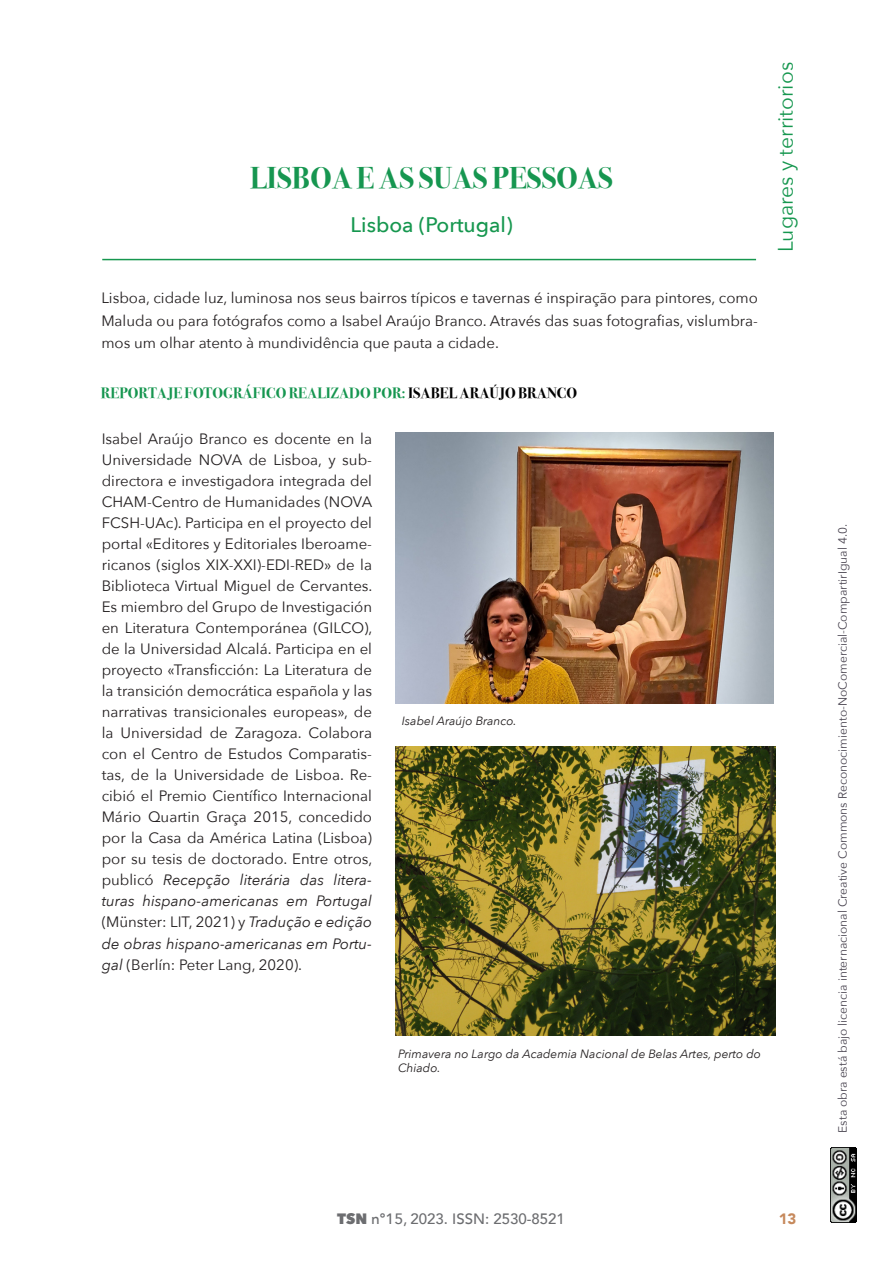
<style>
.page{position:relative;width:893px;height:1263px;background:#fff}
.page>*{position:absolute;margin:0;border:0;box-sizing:border-box;transform-origin:0 0}
.t1{font:700 30px "Bodoni Svty Two ITCTT";color:#169650}
.t2{font:21px "Avenir Next";color:#16974f}
.t3{font:500 21px "Avenir Next";color:#16974f}
.primer_parrafo{font:15px/21px "Avenir Next";color:#231f20;text-align:justify}
.parrago_gnral{font:15px/22.5px "Avenir Next";color:#231f20;text-align:justify}
.t4{font:700 15px "Bodoni Svty Two ITCTT";color:#169650}
.t5{font:500 15px "Avenir";color:#6c6d70}
.t6{font:900 15px "Avenir";color:#c6895c}
.TEXTO{font:12px "Avenir Next";color:#4a4551}
.t7{font:italic 12px/14.4px "Avenir Next";color:#231f20}
.s1{color:#000001}
.s2{font-style:italic}
.s3{font-family:"Avenir Next";font-weight:800}
.s4{font-family:"Avenir Next"}
</style>
<div class="page">
<hr style="left:102px;top:259px;width:654px;height:1px;background:#16974f">
<img style="left:830px;top:1147px;width:27px;height:76px">
<img style="left:396px;top:432px;width:377px;height:271px">
<img style="left:396px;top:746px;width:379px;height:290px">
<p class="t1" style="left:250px;top:153px;width:365px">LISBOA E AS SUAS PESSOAS</p>
<p class="t3" style="left:351px;top:207px;width:164px">Lisboa (Portugal)</p>
<p class="parrago_gnral" style="left:101px;top:286px;width:658px">Lisboa, cidade luz, luminosa nos seus bairros típicos e tavernas é inspiração para pintores, como Maluda ou para fotógrafos como a Isabel Araújo Branco. Através das suas fotografias, vislumbra&shy;mos um olhar atento à mundividência que pauta a cidade.</p>
<p class="t4" style="left:101px;top:380px;width:478px">REPORTAJE FOTOGRÁFICO REALIZADO POR: <span class="s1">ISABEL ARAÚJO BRANCO</span></p>
<p class="primer_parrafo" style="left:102px;top:428px;width:272px">Isabel Araújo Branco es docente en la Universidade NOVA de Lisboa, y sub&shy;directora e investigadora integrada del CHAM-Centro de Humanidades (NOVA FCSH-UAc). Participa en el proyecto del portal «Editores y Editoriales Iberoame&shy;ricanos (siglos XIX-XXI)-EDI-RED» de la Biblioteca Virtual Miguel de Cervantes.<br>Es miembro del Grupo de Investigación en Literatura Contemporánea (GILCO), de la Universidad Alcalá. Participa en el proyecto «Transficción: La Literatura de la transición democrática española y las narrativas transicionales europeas», de la Universidad de Zaragoza. Colabora con el Centro de Estudos Comparatis&shy;tas, de la Universidade de Lisboa. Re&shy;cibió el Premio Científico Internacional Mário Quartin Graça 2015, concedido por la Casa da América Latina (Lisboa) por su tesis de doctorado. Entre otros, publicó <span class="s2">Recepção literária das litera&shy;turas hispano-americanas em Portugal </span>(Münster: LIT, 2021) y <span class="s2">Tradução e edição de obras hispano-americanas em Portu&shy;gal</span> (Berlín: Peter Lang, 2020).</p>
<p class="t7" style="left:402px;top:713px;width:116px">Isabel Araújo Branco.</p>
<p class="t2" style="left:768px;top:252px;width:191px;rotate:-90deg">Lugares y territorios</p>
<p class="t7" style="left:398px;top:1046px;width:364px">Primavera no Largo da Academia Nacional de Belas Artes, perto do<br>Chiado.</p>
<p class="t5" style="left:337px;top:1206px;width:229px"><span class="s3">TSN</span> <span class="s4">nº15,</span> 2023. ISSN: 2530-8521</p>
<p class="t6" style="left:779px;top:1206px;width:19px">13</p>
<p class="TEXTO" style="left:832px;top:1132px;width:610px;rotate:-90deg">Esta obra está bajo licencia internacional Creative Commons Reconocimiento-NoComercial-CompartirIgual 4.0.</p>
</div>
